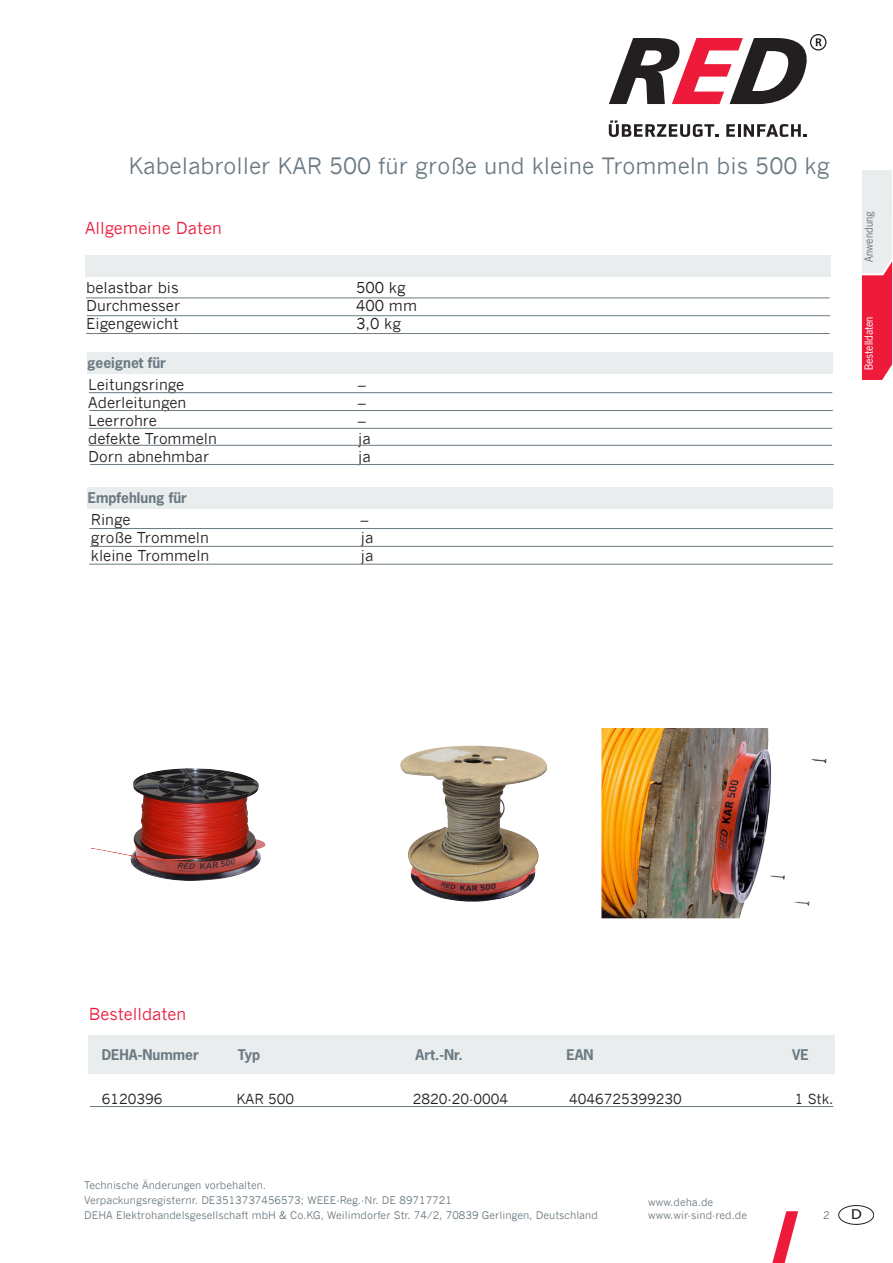
<style>
.page{position:relative;width:893px;height:1263px;background:#fff}
.page>*{position:absolute;margin:0;border:0;box-sizing:border-box;transform-origin:0 0}
.t1{font:22.5px "News Gothic";color:#6b7a83}
.t2{font:16.5px "News Gothic";color:#ed1a3a}
.t3{font:15px "News Gothic";color:#231f20}
.t4{font:700 13.8px "News Gothic Std";color:#6b7a83}
.t5{font:13.8px "News Gothic";color:#231f20}
.t6{font:13.5px "Tahoma";color:#231f20;scale:1.17 1}
.t7{font:10.5px/15px "News Gothic";color:#6b7a83}
.t8{font:10.5px "News Gothic Std";color:#fff}
.t9{font:10.5px "News Gothic Std";color:#6b7a83}
</style>
<div class="page">
<div style="left:85px;top:255px;width:745px;height:22px;background:#eaedee"></div>
<div style="left:89px;top:1035px;width:746px;height:39px;background:#eaedee"></div>
<svg style="left:862px;top:170px;width:30px;height:210px;background:#ec8495"></svg>
<hr style="left:87px;top:315px;width:743px;height:1px;background:#6b7a83">
<hr style="left:90px;top:1106px;width:743px;height:1px;background:#6b7a83">
<div style="left:87px;top:352px;width:745px;height:22px;background:#eaedee"></div>
<div style="left:88px;top:487px;width:745px;height:21px;background:#eaedee"></div>
<hr style="left:86px;top:297px;width:744px;height:1px;background:#6b7a83">
<hr style="left:86px;top:333px;width:744px;height:1px;background:#6b7a83">
<svg style="left:609px;top:120px;width:109px;height:17px"></svg>
<svg style="left:726px;top:124px;width:81px;height:13px"></svg>
<svg style="left:609px;top:34px;width:217px;height:70px"></svg>
<svg style="left:772px;top:1211px;width:26px;height:52px"></svg>
<div style="left:838px;top:1205px;width:36px;height:19px;border:1px solid #231f20;border-radius:50%"></div>
<hr style="left:89px;top:410px;width:744px;height:1px;background:#6b7a83">
<hr style="left:89px;top:445px;width:743px;height:1px;background:#6b7a83">
<hr style="left:89px;top:392px;width:743px;height:1px;background:#6b7a83">
<hr style="left:89px;top:428px;width:743px;height:1px;background:#6b7a83">
<hr style="left:90px;top:464px;width:744px;height:1px;background:#6b7a83">
<hr style="left:90px;top:546px;width:743px;height:1px;background:#6b7a83">
<hr style="left:89px;top:528px;width:744px;height:1px;background:#6b7a83">
<hr style="left:89px;top:564px;width:744px;height:1px;background:#6b7a83">
<img style="left:91px;top:768px;width:175px;height:113px">
<img style="left:400px;top:746px;width:147px;height:156px">
<img style="left:601px;top:728px;width:226px;height:190px">
<h1 class="t1" style="left:128px;top:153px;width:703px">Kabelabroller KAR 500 für große und kleine Trommeln bis 500 kg</h1>
<h2 class="t2" style="left:85px;top:218px;width:138px">Allgemeine Daten</h2>
<h3 class="t3" style="left:86px;top:278px;width:94px">belastbar bis</h3>
<h3 class="t3" style="left:356px;top:278px;width:51px">500 kg</h3>
<h3 class="t3" style="left:86px;top:296px;width:96px">Durchmesser</h3>
<h3 class="t3" style="left:356px;top:296px;width:62px">400 mm</h3>
<h3 class="t3" style="left:86px;top:314px;width:94px">Eigengewicht</h3>
<h3 class="t3" style="left:356px;top:314px;width:46px">3,0 kg</h3>
<h3 class="t4" style="left:87px;top:354px;width:80px">geeignet für</h3>
<h3 class="t3" style="left:88px;top:375px;width:98px">Leitungsringe</h3>
<h3 class="t3" style="left:358px;top:375px;width:9px">–</h3>
<h3 class="t3" style="left:88px;top:393px;width:100px">Aderleitungen</h3>
<h3 class="t3" style="left:358px;top:393px;width:9px">–</h3>
<h3 class="t3" style="left:88px;top:411px;width:70px">Leerrohre</h3>
<h3 class="t3" style="left:358px;top:411px;width:9px">–</h3>
<h3 class="t3" style="left:88px;top:429px;width:130px">defekte Trommeln</h3>
<h3 class="t3" style="left:358px;top:429px;width:14px">ja</h3>
<h3 class="t3" style="left:88px;top:447px;width:122px">Dorn abnehmbar</h3>
<h3 class="t3" style="left:358px;top:447px;width:14px">ja</h3>
<h3 class="t4" style="left:88px;top:489px;width:101px">Empfehlung für</h3>
<h3 class="t3" style="left:91px;top:510px;width:41px">Ringe</h3>
<h3 class="t3" style="left:361px;top:510px;width:9px">–</h3>
<h3 class="t3" style="left:91px;top:528px;width:120px">große Trommeln</h3>
<h3 class="t3" style="left:361px;top:528px;width:14px">ja</h3>
<h3 class="t3" style="left:91px;top:546px;width:120px">kleine Trommeln</h3>
<h3 class="t3" style="left:361px;top:546px;width:14px">ja</h3>
<p class="t9" style="left:862px;top:261px;width:52px;rotate:-90deg">Anwendung</p>
<p class="t8" style="left:862px;top:370px;width:55px;rotate:-90deg">Bestelldaten</p>
<h2 class="t2" style="left:89px;top:1004px;width:99px">Bestelldaten</h2>
<h3 class="t4" style="left:102px;top:1046px;width:99px">DEHA-Nummer</h3>
<h3 class="t4" style="left:238px;top:1046px;width:24px">Typ</h3>
<h3 class="t4" style="left:416px;top:1046px;width:49px">Art.-Nr.</h3>
<h3 class="t4" style="left:566px;top:1046px;width:29px">EAN</h3>
<h3 class="t4" style="left:792px;top:1046px;width:18px">VE</h3>
<h3 class="t5" style="left:102px;top:1091px;width:62px">6120396</h3>
<h3 class="t5" style="left:236px;top:1091px;width:59px">KAR 500</h3>
<h3 class="t5" style="left:413px;top:1091px;width:97px">2820-20-0004</h3>
<h3 class="t5" style="left:569px;top:1091px;width:114px">4046725399230</h3>
<h3 class="t5" style="left:795px;top:1091px;width:40px">1 Stk.</h3>
<p class="t7" style="left:84px;top:1177px;width:515px">Technische Änderungen vorbehalten.<br>Verpackungsregisternr. DE3513737456573; WEEE-Reg.-Nr. DE 89717721<br>DEHA Elektrohandelsgesellschaft mbH &amp; Co.KG, Weilimdorfer Str. 74/2, 70839 Gerlingen, Deutschland</p>
<p class="t7" style="left:648px;top:1196px;width:100px;line-height:12.6px">www.deha.de www.wir-sind-red.de</p>
<p class="t7" style="left:823px;top:1207px;width:8px">2</p>
<p class="t6" style="left:851px;top:1205px;width:11px">D</p>
</div>
